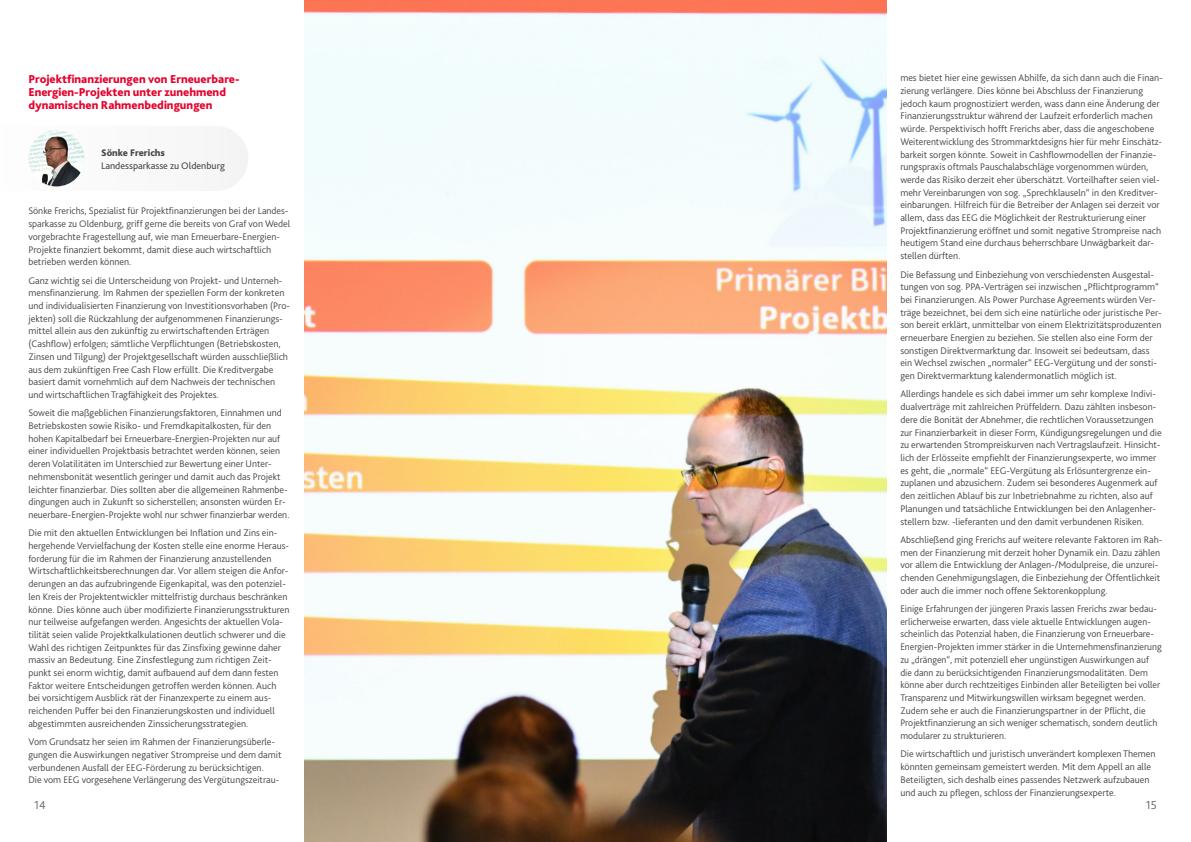
<style>
.page{position:relative;width:1191px;height:842px;background:#fff}
.page>*{position:absolute;margin:0;border:0;box-sizing:border-box;transform-origin:0 0}
.t1{font:800 12px/13px "Bliss Pro";color:#e4032e}
.t2{font:300 12px "Bliss Pro";color:#67605d}
.t3{font:300 10px/12.7px "Bliss Pro";color:#494643}
.t4{font:10px "Bliss Pro";color:#494643}
.t5{font:800 10px "Bliss Pro";color:#494643}
</style>
<div class="page">
<svg style="left:43px;top:129px;width:205px;height:59px"></svg>
<img style="left:28px;top:130px;width:56px;height:56px;border-radius:28px">
<img style="left:305px;top:0;width:581px;height:842px">
<p class="t1" style="left:28px;top:72px;width:213px">Projektfinanzierungen von Erneuerbare-<br>Energien-Projekten unter zunehmend dynamischen Rahmenbedingungen</p>
<p class="t3" style="left:900px;top:71px;width:264px">mes bietet hier eine gewissen Abhilfe, da sich dann auch die Finan&shy;zierung verlängere. Dies könne bei Abschluss der Finanzierung jedoch kaum prognostiziert werden, wass dann eine Änderung der Finanzierungsstruktur während der Laufzeit erforderlich machen würde. Perspektivisch hofft Frerichs aber, dass die angeschobene Weiterentwicklung des Strommarktdesigns hier für mehr Einschätz&shy;barkeit sorgen könnte. Soweit in Cashflowmodellen der Finanzie&shy;rungspraxis oftmals Pauschalabschläge vorgenommen würden, werde das Risiko derzeit eher überschätzt. Vorteilhafter seien viel&shy;mehr Vereinbarungen von sog. „Sprechklauseln“ in den Kreditver&shy;einbarungen. Hilfreich für die Betreiber der Anlagen sei derzeit vor allem, dass das EEG die Möglichkeit der Restrukturierung einer Projektfinanzierung eröffnet und somit negative Strompreise nach heutigem Stand eine durchaus beherrschbare Unwägbarkeit dar&shy;stellen dürften.</p>
<p class="t3" style="left:900px;top:268px;width:263px">Die Befassung und Einbeziehung von verschiedensten Ausgestal&shy;tungen von sog. PPA-Verträgen sei inzwischen „Pflichtprogramm“ bei Finanzierungen. Als Power Purchase Agreements würden Ver&shy;träge bezeichnet, bei dem sich eine natürliche oder juristische Per&shy;son bereit erklärt, unmittelbar von einem Elektrizitätsproduzenten erneuerbare Energien zu beziehen. Sie stellen also eine Form der sonstigen Direktvermarktung dar. Insoweit sei bedeutsam, dass ein Wechsel zwischen „normaler“ EEG-Vergütung und der sonsti&shy;gen Direktvermarktung kalendermonatlich möglich ist.</p>
<p class="t3" style="left:900px;top:388px;width:263px">Allerdings handele es sich dabei immer um sehr komplexe Indivi&shy;dualverträge mit zahlreichen Prüffeldern. Dazu zählten insbeson&shy;dere die Bonität der Abnehmer, die rechtlichen Voraussetzungen zur Finanzierbarkeit in dieser Form, Kündigungsregelungen und die zu erwartenden Strompreiskurven nach Vertragslaufzeit. Hinsicht&shy;lich der Erlösseite empfiehlt der Finanzierungsexperte, wo immer es geht, die „normale“ EEG-Vergütung als Erlösuntergrenze ein&shy;zuplanen und abzusichern. Zudem sei besonderes Augenmerk auf den zeitlichen Ablauf bis zur Inbetriebnahme zu richten, also auf Planungen und tatsächliche Entwicklungen bei den Anlagenher&shy;stellern bzw. -lieferanten und den damit verbundenen Risiken.</p>
<p class="t3" style="left:900px;top:533px;width:263px">Abschließend ging Frerichs auf weitere relevante Faktoren im Rah&shy;men der Finanzierung mit derzeit hoher Dynamik ein. Dazu zählen vor allem die Entwicklung der Anlagen-/Modulpreise, die unzurei&shy;chenden Genehmigungslagen, die Einbeziehung der Öffentlichkeit oder auch die immer noch offene Sektorenkopplung.</p>
<p class="t3" style="left:900px;top:602px;width:263px">Einige Erfahrungen der jüngeren Praxis lassen Frerichs zwar bedau&shy;erlicherweise erwarten, dass viele aktuelle Entwicklungen augen&shy;scheinlich das Potenzial haben, die Finanzierung von Erneuerbare-Energien-Projekten immer stärker in die Unternehmensfinanzierung zu „drängen“, mit potenziell eher ungünstigen Auswirkungen auf die dann zu berücksichtigenden Finanzierungsmodalitäten. Dem könne aber durch rechtzeitiges Einbinden aller Beteiligten bei voller Transparenz und Mitwirkungswillen wirksam begegnet werden.<br>Zudem sehe er auch die Finanzierungspartner in der Pflicht, die Projektfinanzierung an sich weniger schematisch, sondern deutlich modularer zu strukturieren.</p>
<p class="t3" style="left:900px;top:747px;width:257px">Die wirtschaftlich und juristisch unverändert komplexen Themen könnten gemeinsam gemeistert werden. Mit dem Appell an alle Beteiligten, sich deshalb eines passendes Netzwerk aufzubauen und auch zu pflegen, schloss der Finanzierungsexperte.</p>
<p class="t2" style="left:34px;top:798px;width:13px">14</p>
<p class="t2" style="left:1145px;top:798px;width:12px">15</p>
<p class="t5" style="left:101px;top:146px;width:66px">Sönke Frerichs</p>
<p class="t4" style="left:101px;top:159px;width:125px">Landessparkasse zu Oldenburg</p>
<p class="t3" style="left:28px;top:205px;width:263px">Sönke Frerichs, Spezialist für Projektfinanzierungen bei der Landes&shy;sparkasse zu Oldenburg, griff gerne die bereits von Graf von Wedel vorgebrachte Fragestellung auf, wie man Erneuerbare-Energien-Projekte finanziert bekommt, damit diese auch wirtschaftlich betrieben werden können.</p>
<p class="t3" style="left:28px;top:274px;width:263px">Ganz wichtig sei die Unterscheidung von Projekt- und Unterneh&shy;mensfinanzierung. Im Rahmen der speziellen Form der konkreten und individualisierten Finanzierung von Investitionsvorhaben (Pro&shy;jekten) soll die Rückzahlung der aufgenommenen Finanzierungs&shy;mittel allein aus den zukünftig zu erwirtschaftenden Erträgen (Cashflow) erfolgen; sämtliche Verpflichtungen (Betriebskosten, Zinsen und Tilgung) der Projektgesellschaft würden ausschließlich aus dem zukünftigen Free Cash Flow erfüllt. Die Kreditvergabe basiert damit vornehmlich auf dem Nachweis der technischen und wirtschaftlichen Tragfähigkeit des Projektes.</p>
<p class="t3" style="left:28px;top:406px;width:263px">Soweit die maßgeblichen Finanzierungsfaktoren, Einnahmen und Betriebskosten sowie Risiko- und Fremdkapitalkosten, für den hohen Kapitalbedarf bei Erneuerbare-Energien-Projekten nur auf einer individuellen Projektbasis betrachtet werden können, seien deren Volatilitäten im Unterschied zur Bewertung einer Unter&shy;nehmensbonität wesentlich geringer und damit auch das Projekt leichter finanzierbar. Dies sollten aber die allgemeinen Rahmenbe&shy;dingungen auch in Zukunft so sicherstellen; ansonsten würden Er&shy;neuerbare-Energien-Projekte wohl nur schwer finanzierbar werden.</p>
<p class="t3" style="left:28px;top:526px;width:263px">Die mit den aktuellen Entwicklungen bei Inflation und Zins ein&shy;hergehende Vervielfachung der Kosten stelle eine enorme Heraus&shy;forderung für die im Rahmen der Finanzierung anzustellenden Wirtschaftlichkeitsberechnungen dar. Vor allem steigen die Anfor&shy;derungen an das aufzubringende Eigenkapital, was den potenziel&shy;len Kreis der Projektentwickler mittelfristig durchaus beschränken könne. Dies könne auch über modifizierte Finanzierungsstrukturen nur teilweise aufgefangen werden. Angesichts der aktuellen Vola&shy;tilität seien valide Projektkalkulationen deutlich schwerer und die Wahl des richtigen Zeitpunktes für das Zinsfixing gewinne daher massiv an Bedeutung. Eine Zinsfestlegung zum richtigen Zeit&shy;punkt sei enorm wichtig, damit aufbauend auf dem dann festen Faktor weitere Entscheidungen getroffen werden können. Auch bei vorsichtigem Ausblick rät der Finanzexperte zu einem aus&shy;reichenden Puffer bei den Finanzierungskosten und individuell abgestimmten ausreichenden Zinssicherungsstrategien.</p>
<p class="t3" style="left:28px;top:735px;width:255px">Vom Grundsatz her seien im Rahmen der Finanzierungsüberle&shy;gungen die Auswirkungen negativer Strompreise und dem damit verbundenen Ausfall der EEG-Förderung zu berücksichtigen.<br>Die vom EEG vorgesehene Verlängerung des Vergütungszeitrau-</p>
</div>
